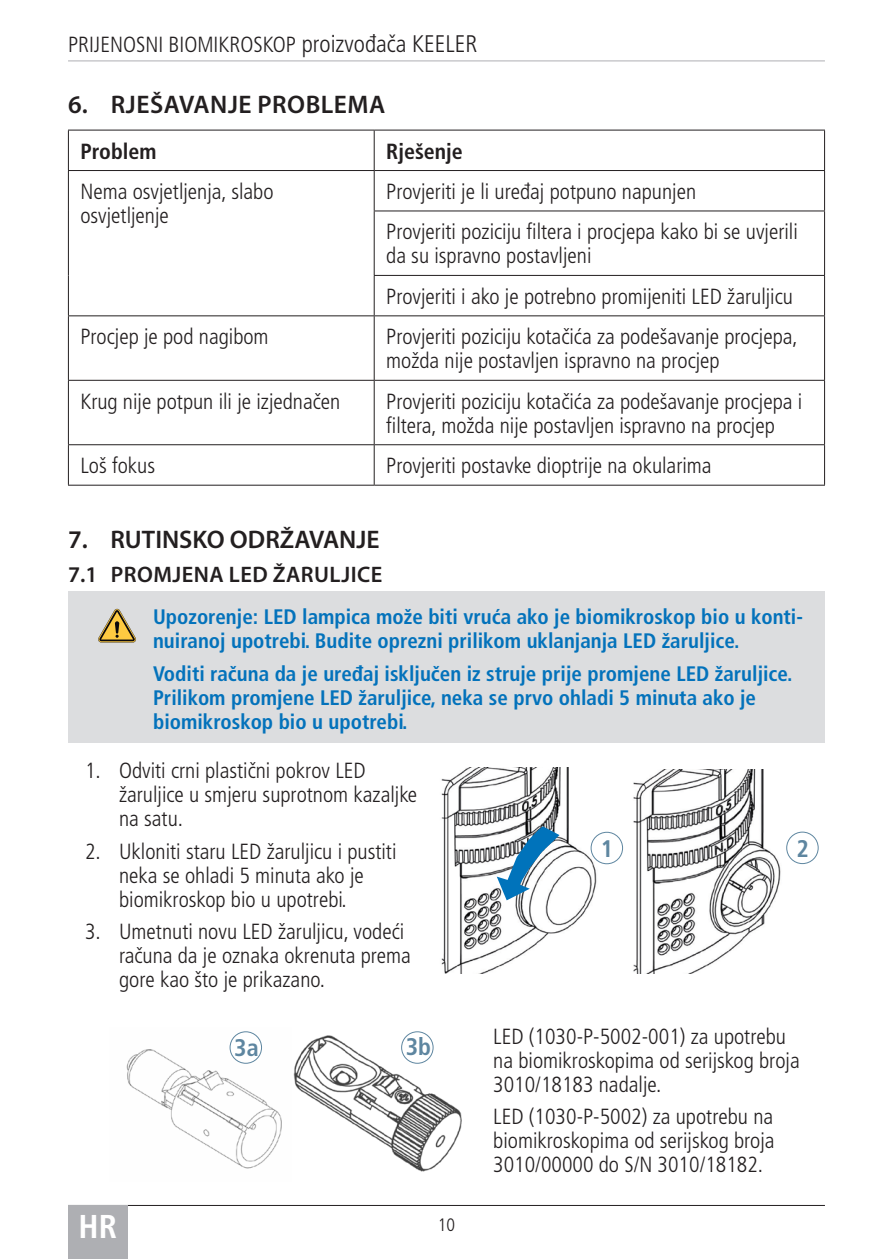
<style>
.page{position:relative;width:893px;height:1259px;background:#fff}
.page>*{position:absolute;margin:0;border:0;box-sizing:border-box;transform-origin:0 0}
.t1{font:700 condensed 33px "Frutiger LT Pro";color:#fff}
.t2{font:600 25.5px "Myriad Pro";letter-spacing:.02em;color:#231f20}
.t3{font:600 25.5px "Myriad Pro";color:#231f20}
.t4{font:700 condensed 24px "Frutiger LT Pro";color:#5e86a0}
.t5{font:600 22.5px "Myriad Pro";letter-spacing:.02em;color:#231f20}
.Table_text{font:300 condensed 21.9px/24px "Frutiger LT Pro";color:#231f20}
.Body_text{font:300 condensed 21.9px/24px "Frutiger LT Pro";color:#231f20}
.Table_header{font:700 condensed 21.9px "Frutiger LT Pro";color:#231f20}
.Caution_Cont{font:700 condensed 21px/24px "Frutiger LT Pro";color:#0372bb}
.Caution_Single{font:700 condensed 21px/24px "Frutiger LT Pro";color:#0372bb}
.t6{font:300 condensed 18px "Frutiger LT Pro";color:#231f20}
.s1{font-size:24px}
</style>
<div class="page">
<hr style="left:68px;top:1205px;width:757px;height:1px;background:#231f20">
<div style="left:68px;top:1205px;width:60px;height:54px;background:#aeafb3"></div>
<hr style="left:68px;top:60px;width:757px;height:1px;background:#aeafb3">
<div style="left:68px;top:591px;width:757px;height:71px;background:#dcdddf"></div>
<div style="left:68px;top:639px;width:757px;height:103px;background:#dcdddf"></div>
<hr style="left:68px;top:130px;width:306px;height:1px;background:#231f20">
<hr style="left:68px;top:130px;width:1px;height:40px;background:#231f20">
<hr style="left:374px;top:130px;width:451px;height:1px;background:#231f20">
<hr style="left:374px;top:130px;width:1px;height:40px;background:#231f20">
<hr style="left:824px;top:130px;width:1px;height:40px;background:#231f20">
<hr style="left:68px;top:170px;width:306px;height:1px;background:#231f20">
<hr style="left:68px;top:171px;width:1px;height:40px;background:#231f20">
<hr style="left:374px;top:170px;width:451px;height:1px;background:#231f20">
<hr style="left:374px;top:171px;width:1px;height:40px;background:#231f20">
<hr style="left:824px;top:171px;width:1px;height:40px;background:#231f20">
<hr style="left:68px;top:211px;width:1px;height:64px;background:#231f20">
<hr style="left:374px;top:210px;width:451px;height:1px;background:#231f20">
<hr style="left:374px;top:211px;width:1px;height:64px;background:#231f20">
<hr style="left:824px;top:211px;width:1px;height:64px;background:#231f20">
<hr style="left:68px;top:275px;width:1px;height:40px;background:#231f20">
<hr style="left:374px;top:275px;width:451px;height:1px;background:#231f20">
<hr style="left:374px;top:276px;width:1px;height:39px;background:#231f20">
<hr style="left:824px;top:276px;width:1px;height:39px;background:#231f20">
<hr style="left:68px;top:315px;width:306px;height:1px;background:#231f20">
<hr style="left:68px;top:316px;width:1px;height:64px;background:#231f20">
<hr style="left:374px;top:315px;width:451px;height:1px;background:#231f20">
<hr style="left:374px;top:316px;width:1px;height:64px;background:#231f20">
<hr style="left:824px;top:316px;width:1px;height:64px;background:#231f20">
<hr style="left:68px;top:380px;width:306px;height:1px;background:#231f20">
<hr style="left:68px;top:381px;width:1px;height:63px;background:#231f20">
<hr style="left:374px;top:380px;width:451px;height:1px;background:#231f20">
<hr style="left:374px;top:381px;width:1px;height:63px;background:#231f20">
<hr style="left:824px;top:381px;width:1px;height:63px;background:#231f20">
<hr style="left:68px;top:444px;width:306px;height:1px;background:#231f20">
<hr style="left:68px;top:445px;width:1px;height:40px;background:#231f20">
<hr style="left:374px;top:444px;width:451px;height:1px;background:#231f20">
<hr style="left:374px;top:445px;width:1px;height:40px;background:#231f20">
<hr style="left:824px;top:445px;width:1px;height:40px;background:#231f20">
<hr style="left:68px;top:485px;width:306px;height:1px;background:#231f20">
<hr style="left:374px;top:485px;width:451px;height:1px;background:#231f20">
<svg style="left:98px;top:609px;width:38px;height:33px"></svg>
<img style="left:441px;top:767px;width:183px;height:206px">
<svg style="left:497px;top:826px;width:62px;height:74px"></svg>
<div style="left:591px;top:832px;width:32px;height:31px;background:#fff;border-radius:50%"></div>
<div style="left:591px;top:832px;width:32px;height:32px;border:1px solid #5e86a0;border-radius:50%"></div>
<img style="left:633px;top:769px;width:185px;height:204px">
<div style="left:787px;top:832px;width:31px;height:31px;background:#fff;border-radius:50%"></div>
<div style="left:786px;top:831px;width:33px;height:33px;border:1px solid #5e86a0;border-radius:50%"></div>
<img style="left:126px;top:1031px;width:150px;height:138px">
<img style="left:276px;top:1031px;width:186px;height:141px">
<div style="left:230px;top:1031px;width:32px;height:32px;background:#fff;border-radius:50%"></div>
<div style="left:230px;top:1031px;width:32px;height:32px;border:1px solid #5e86a0;border-radius:50%"></div>
<div style="left:402px;top:1031px;width:31px;height:32px;background:#fff;border-radius:50%"></div>
<div style="left:401px;top:1031px;width:32px;height:32px;border:1px solid #5e86a0;border-radius:50%"></div>
<p class="Table_text" style="left:68px;top:33px;width:411px">PRIJENOSNI BIOMIKROSKOP <span class="s1">proizvođača KEELER</span></p>
<p class="t2" style="left:68px;top:88px;width:318px">6. RJEŠAVANJE PROBLEMA</p>
<p class="Table_header" style="left:80px;top:138px;width:78px">Problem</p>
<p class="Table_header" style="left:386px;top:138px;width:78px">Rješenje</p>
<p class="Table_text" style="left:80px;top:180px;width:195px">Nema osvjetljenja, slabo osvjetljenje</p>
<p class="Table_text" style="left:386px;top:180px;width:311px">Provjeriti je li uređaj potpuno napunjen</p>
<p class="Table_text" style="left:386px;top:220px;width:413px">Provjeriti poziciju filtera i procjepa kako bi se uvjerili da su ispravno postavljeni</p>
<p class="Table_text" style="left:386px;top:284px;width:408px">Provjeriti i ako je potrebno promijeniti LED žaruljicu</p>
<p class="Table_text" style="left:80px;top:325px;width:190px">Procjep je pod nagibom</p>
<p class="Table_text" style="left:386px;top:325px;width:413px">Provjeriti poziciju kotačića za podešavanje procjepa, možda nije postavljen ispravno na procjep</p>
<p class="Table_text" style="left:80px;top:389px;width:261px">Krug nije potpun ili je izjednačen</p>
<p class="Table_text" style="left:386px;top:389px;width:418px">Provjeriti poziciju kotačića za podešavanje procjepa i filtera, možda nije postavljen ispravno na procjep</p>
<p class="Table_text" style="left:80px;top:454px;width:76px">Loš fokus</p>
<p class="Table_text" style="left:386px;top:454px;width:327px">Provjeriti postavke dioptrije na okularima</p>
<p class="t3" style="left:68px;top:523px;width:313px">7. RUTINSKO ODRŽAVANJE</p>
<p class="t5" style="left:68px;top:560px;width:316px">7.1 PROMJENA LED ŽARULJICE</p>
<p class="Caution_Single" style="left:153px;top:605px;width:651px">Upozorenje: LED lampica može biti vruća ako je biomikroskop bio u konti&shy;nuiranoj upotrebi. Budite oprezni prilikom uklanjanja LED žaruljice.</p>
<p class="Caution_Cont" style="left:153px;top:661px;width:641px">Voditi računa da je uređaj isključen iz struje prije promjene LED žaruljice.<br>Prilikom promjene LED žaruljice, neka se prvo ohladi 5 minuta ako je biomikroskop bio u upotrebi.</p>
<p class="Table_text" style="left:119px;top:758px;width:300px;text-indent:-34px">1. Odviti crni plastični pokrov LED žaruljice u smjeru suprotnom kazaljke na satu.</p>
<p class="Table_text" style="left:119px;top:839px;width:279px;text-indent:-34px">2. Ukloniti staru LED žaruljicu i pustiti neka se ohladi 5 minuta ako je biomikroskop bio u upotrebi.</p>
<p class="Table_text" style="left:119px;top:919px;width:293px;text-indent:-34px">3. Umetnuti novu LED žaruljicu, vodeći računa da je oznaka okrenuta prema gore kao što je prikazano.</p>
<p class="t4" style="left:601px;top:834px;width:14px">1</p>
<p class="t4" style="left:796px;top:834px;width:14px">2</p>
<p class="t4" style="left:234px;top:1033px;width:26px">3a</p>
<p class="t4" style="left:406px;top:1032px;width:27px">3b</p>
<p class="Body_text" style="left:493px;top:1024px;width:308px">LED (1030-P-5002-001) za upotrebu na biomikroskopima od serijskog broja<br>3010/18183 nadalje.</p>
<p class="Body_text" style="left:493px;top:1104px;width:283px;text-align:justify">LED (1030-P-5002) za upotrebu na biomikroskopima od serijskog broja 3010/00000 do S/N 3010/18182.</p>
<h1 class="t1" style="left:79px;top:1207px;width:40px">HR</h1>
<p class="t6" style="left:438px;top:1214px;width:19px">10</p>
</div>
